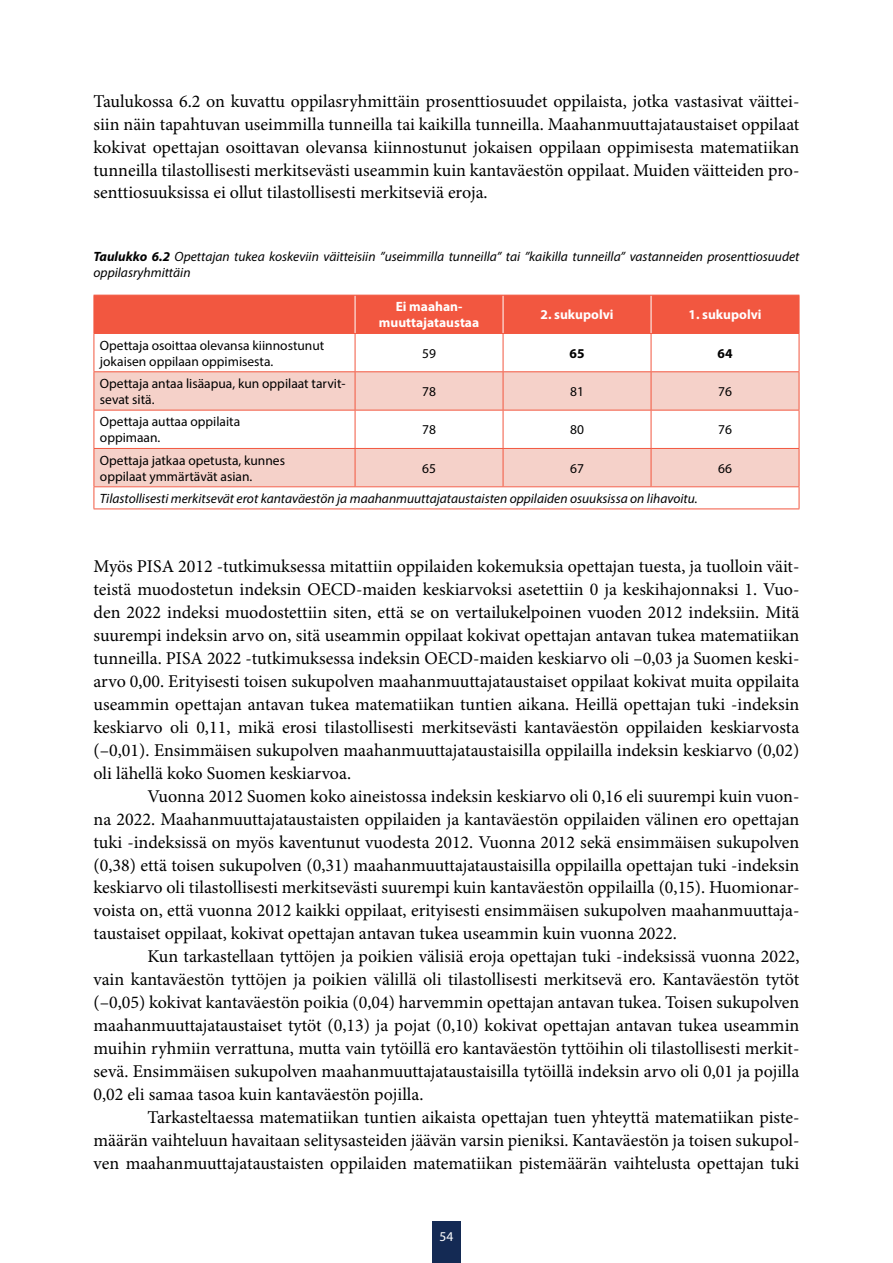
<style>
.page{position:relative;width:893px;height:1263px;background:#fff}
.page>*{position:absolute;margin:0;border:0;box-sizing:border-box;transform-origin:0 0}
.t1{font:18px/23px "Minion Pro";color:#000;text-align:justify}
.t2{font:italic 13.5px "Myriad Pro";color:#000}
.t3{font:13.5px/16.2px "Myriad Pro";color:#000}
.t4{font:700 13.5px "Myriad Pro";color:#fff}
.t5{font:700 13.5px "Myriad Pro";color:#000}
.t6{font:13.5px "Myriad Pro";color:#fff}
.s1{font-weight:700}
</style>
<div class="page">
<div style="left:432px;top:1221px;width:28px;height:42px;background:#142a54"></div>
<div style="left:95px;top:296px;width:704px;height:37px;background:#f25740"></div>
<svg style="left:95px;top:372px;width:704px;height:114px;fill:#f5d1c9"></svg>
<hr style="left:355px;top:295px;width:1px;height:38px;background:#fff">
<hr style="left:503px;top:295px;width:1px;height:38px;background:#fff">
<hr style="left:651px;top:295px;width:1px;height:38px;background:#fff">
<hr style="left:94px;top:333px;width:261px;height:1px;background:#f25740">
<hr style="left:94px;top:334px;width:1px;height:37px;background:#f25740">
<hr style="left:355px;top:333px;width:148px;height:1px;background:#f25740">
<hr style="left:355px;top:334px;width:1px;height:37px;background:#f25740">
<hr style="left:503px;top:333px;width:148px;height:1px;background:#f25740">
<hr style="left:503px;top:334px;width:1px;height:37px;background:#f25740">
<hr style="left:651px;top:333px;width:148px;height:1px;background:#f25740">
<hr style="left:651px;top:334px;width:1px;height:37px;background:#f25740">
<hr style="left:799px;top:334px;width:1px;height:37px;background:#f25740">
<hr style="left:94px;top:371px;width:261px;height:1px;background:#f25740">
<hr style="left:94px;top:372px;width:1px;height:38px;background:#f25740">
<hr style="left:355px;top:371px;width:148px;height:1px;background:#f25740">
<hr style="left:355px;top:372px;width:1px;height:38px;background:#f25740">
<hr style="left:503px;top:371px;width:148px;height:1px;background:#f25740">
<hr style="left:503px;top:372px;width:1px;height:38px;background:#f25740">
<hr style="left:651px;top:371px;width:148px;height:1px;background:#f25740">
<hr style="left:651px;top:372px;width:1px;height:38px;background:#f25740">
<hr style="left:799px;top:372px;width:1px;height:38px;background:#f25740">
<hr style="left:94px;top:410px;width:261px;height:1px;background:#f25740">
<hr style="left:94px;top:410px;width:1px;height:38px;background:#f25740">
<hr style="left:355px;top:410px;width:148px;height:1px;background:#f25740">
<hr style="left:355px;top:410px;width:1px;height:38px;background:#f25740">
<hr style="left:503px;top:410px;width:148px;height:1px;background:#f25740">
<hr style="left:503px;top:410px;width:1px;height:38px;background:#f25740">
<hr style="left:651px;top:410px;width:148px;height:1px;background:#f25740">
<hr style="left:651px;top:410px;width:1px;height:38px;background:#f25740">
<hr style="left:799px;top:410px;width:1px;height:38px;background:#f25740">
<hr style="left:94px;top:448px;width:261px;height:1px;background:#f25740">
<hr style="left:94px;top:449px;width:1px;height:37px;background:#f25740">
<hr style="left:355px;top:448px;width:148px;height:1px;background:#f25740">
<hr style="left:355px;top:449px;width:1px;height:37px;background:#f25740">
<hr style="left:503px;top:448px;width:148px;height:1px;background:#f25740">
<hr style="left:503px;top:449px;width:1px;height:37px;background:#f25740">
<hr style="left:651px;top:448px;width:148px;height:1px;background:#f25740">
<hr style="left:651px;top:449px;width:1px;height:37px;background:#f25740">
<hr style="left:799px;top:449px;width:1px;height:37px;background:#f25740">
<hr style="left:94px;top:486px;width:261px;height:1px;background:#f25740">
<svg style="left:94px;top:487px;width:1px;height:21px"></svg>
<hr style="left:355px;top:486px;width:148px;height:1px;background:#f25740">
<hr style="left:503px;top:486px;width:148px;height:1px;background:#f25740">
<hr style="left:651px;top:486px;width:148px;height:1px;background:#f25740">
<svg style="left:799px;top:487px;width:1px;height:21px"></svg>
<hr style="left:94px;top:508px;width:261px;height:1px;background:#f25740">
<hr style="left:355px;top:508px;width:148px;height:1px;background:#f25740">
<hr style="left:503px;top:508px;width:148px;height:1px;background:#f25740">
<hr style="left:651px;top:508px;width:148px;height:1px;background:#f25740">
<hr style="left:94px;top:295px;width:261px;height:1px;background:#f25740">
<hr style="left:94px;top:295px;width:1px;height:38px;background:#f25740">
<hr style="left:355px;top:295px;width:148px;height:1px;background:#f25740">
<hr style="left:503px;top:295px;width:148px;height:1px;background:#f25740">
<hr style="left:651px;top:295px;width:148px;height:1px;background:#f25740">
<hr style="left:799px;top:295px;width:1px;height:38px;background:#f25740">
<p class="t1" style="left:94px;top:89px;width:707px">Taulukossa 6.2 on kuvattu oppilasryhmittäin prosenttiosuudet oppilaista, jotka vastasivat väittei&shy;siin näin tapahtuvan useimmilla tunneilla tai kaikilla tunneilla. Maahanmuuttajataustaiset oppilaat kokivat opettajan osoittavan olevansa kiinnostunut jokaisen oppilaan oppimisesta matematiikan tunneilla tilastollisesti merkitsevästi useammin kuin kantaväestön oppilaat. Muiden väitteiden pro&shy;senttiosuuksissa ei ollut tilastollisesti merkitseviä eroja.</p>
<p class="t2" style="left:94px;top:248px;width:707px"><span class="s1">Taulukko 6.2</span> Opettajan tukea koskeviin väitteisiin ”useimmilla tunneilla” tai ”kaikilla tunneilla” vastanneiden prosenttiosuudet</p>
<p class="t2" style="left:94px;top:264px;width:99px">oppilasryhmittäin</p>
<p class="t4" style="left:396px;top:298px;width:68px">Ei maahan-</p>
<p class="t4" style="left:379px;top:314px;width:102px">muuttajataustaa</p>
<p class="t4" style="left:540px;top:306px;width:75px">2. sukupolvi</p>
<p class="t4" style="left:688px;top:306px;width:75px">1. sukupolvi</p>
<p class="t3" style="left:100px;top:337px;width:226px">Opettaja osoittaa olevansa kiinnostunut jokaisen oppilaan oppimisesta.</p>
<p class="t3" style="left:422px;top:345px;width:15px">59</p>
<p class="t5" style="left:570px;top:344px;width:16px">65</p>
<p class="t5" style="left:718px;top:344px;width:16px">64</p>
<p class="t3" style="left:100px;top:375px;width:247px">Opettaja antaa lisäapua, kun oppilaat tarvit&shy;sevat sitä.</p>
<p class="t3" style="left:422px;top:383px;width:15px">78</p>
<p class="t3" style="left:570px;top:383px;width:15px">81</p>
<p class="t3" style="left:718px;top:383px;width:15px">76</p>
<p class="t3" style="left:100px;top:413px;width:142px">Opettaja auttaa oppilaita</p>
<p class="t3" style="left:100px;top:430px;width:62px">oppimaan.</p>
<p class="t3" style="left:422px;top:421px;width:15px">78</p>
<p class="t3" style="left:570px;top:421px;width:15px">80</p>
<p class="t3" style="left:718px;top:421px;width:15px">76</p>
<p class="t3" style="left:100px;top:452px;width:187px">Opettaja jatkaa opetusta, kunnes</p>
<p class="t3" style="left:100px;top:468px;width:154px">oppilaat ymmärtävät asian.</p>
<p class="t3" style="left:422px;top:460px;width:15px">65</p>
<p class="t3" style="left:570px;top:460px;width:15px">67</p>
<p class="t3" style="left:718px;top:460px;width:15px">66</p>
<p class="t2" style="left:100px;top:490px;width:599px">Tilastollisesti merkitsevät erot kantaväestön ja maahanmuuttajataustaisten oppilaiden osuuksissa on lihavoitu.</p>
<p class="t1" style="left:94px;top:555px;width:707px">Myös PISA 2012 -tutkimuksessa mitattiin oppilaiden kokemuksia opettajan tuesta, ja tuolloin väit&shy;teistä muodostetun indeksin OECD-maiden keskiarvoksi asetettiin 0 ja keskihajonnaksi 1. Vuo&shy;den 2022 indeksi muodostettiin siten, että se on vertailukelpoinen vuoden 2012 indeksiin. Mitä suurempi indeksin arvo on, sitä useammin oppilaat kokivat opettajan antavan tukea matematiikan tunneilla. PISA 2022 -tutkimuksessa indeksin OECD-maiden keskiarvo oli –0,03 ja Suomen keski&shy;arvo 0,00. Erityisesti toisen sukupolven maahanmuuttajataustaiset oppilaat kokivat muita oppilaita useammin opettajan antavan tukea matematiikan tuntien aikana. Heillä opettajan tuki -indeksin keskiarvo oli 0,11, mikä erosi tilastollisesti merkitsevästi kantaväestön oppilaiden keskiarvosta (–0,01). Ensimmäisen sukupolven maahanmuuttajataustaisilla oppilailla indeksin keskiarvo (0,02) oli lähellä koko Suomen keskiarvoa.</p>
<p class="t1" style="left:94px;top:784px;width:707px;text-indent:54px">Vuonna 2012 Suomen koko aineistossa indeksin keskiarvo oli 0,16 eli suurempi kuin vuon&shy;na 2022. Maahanmuuttajataustaisten oppilaiden ja kantaväestön oppilaiden välinen ero opettajan tuki -indeksissä on myös kaventunut vuodesta 2012. Vuonna 2012 sekä ensimmäisen sukupolven (0,38) että toisen sukupolven (0,31) maahanmuuttajataustaisilla oppilailla opettajan tuki -indeksin keskiarvo oli tilastollisesti merkitsevästi suurempi kuin kantaväestön oppilailla (0,15). Huomionar&shy;voista on, että vuonna 2012 kaikki oppilaat, erityisesti ensimmäisen sukupolven maahanmuuttaja&shy;taustaiset oppilaat, kokivat opettajan antavan tukea useammin kuin vuonna 2022.</p>
<p class="t1" style="left:94px;top:945px;width:707px;text-indent:54px">Kun tarkastellaan tyttöjen ja poikien välisiä eroja opettajan tuki -indeksissä vuonna 2022, vain kantaväestön tyttöjen ja poikien välillä oli tilastollisesti merkitsevä ero. Kantaväestön tytöt (–0,05) kokivat kantaväestön poikia (0,04) harvemmin opettajan antavan tukea. Toisen sukupolven maahanmuuttajataustaiset tytöt (0,13) ja pojat (0,10) kokivat opettajan antavan tukea useammin muihin ryhmiin verrattuna, mutta vain tytöillä ero kantaväestön tyttöihin oli tilastollisesti merkit&shy;sevä. Ensimmäisen sukupolven maahanmuuttajataustaisilla tytöillä indeksin arvo oli 0,01 ja pojilla 0,02 eli samaa tasoa kuin kantaväestön pojilla.</p>
<p class="t1" style="left:94px;top:1106px;width:707px;text-indent:54px">Tarkasteltaessa matematiikan tuntien aikaista opettajan tuen yhteyttä matematiikan piste&shy;määrän vaihteluun havaitaan selitysasteiden jäävän varsin pieniksi. Kantaväestön ja toisen sukupol&shy;ven maahanmuuttajataustaisten oppilaiden matematiikan pistemäärän vaihtelusta opettajan tuki</p>
<p class="t6" style="left:440px;top:1228px;width:15px">54</p>
</div>
